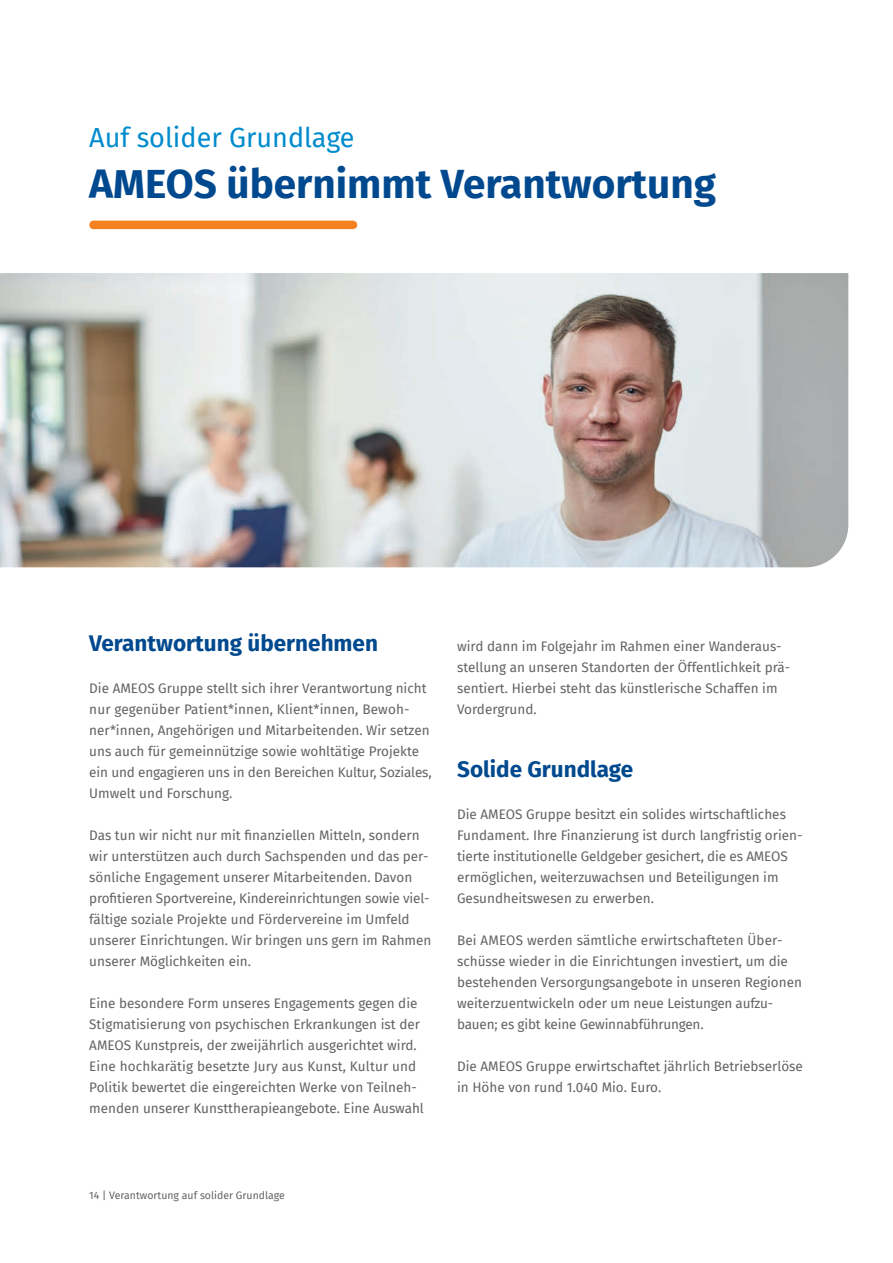
<style>
.page{position:relative;width:893px;height:1263px;background:#fff}
.page>*{position:absolute;margin:0;border:0;box-sizing:border-box;transform-origin:0 0}
.t1{font:700 40.5px "Fira Sans";color:#01498e}
.S1{font:27px "Fira Sans";color:#008bcc}
.t2{font:700 22.5px "Fira Sans";color:#01498e}
.Copy{font:13.5px/21px "Fira Sans";color:#636366}
.Paginierung{font:10.5px "Fira Sans";color:#636366}
</style>
<div class="page">
<div style="left:89px;top:221px;width:268px;height:8px;background:#f58220;border-radius:4px"></div>
<img style="left:0;top:273px;width:848px;height:294px">
<p class="S1" style="left:89px;top:117px;width:267px">Auf solider Grundlage</p>
<h1 class="t1" style="left:89px;top:149px;width:628px">AMEOS übernimmt Verantwortung</h1>
<h2 class="t2" style="left:89px;top:624px;width:290px">Verantwortung übernehmen</h2>
<p class="Copy" style="left:89px;top:678px;width:344px">Die AMEOS Gruppe stellt sich ihrer Verantwortung nicht nur gegenüber Patient*innen, Klient*innen, Bewoh&shy;ner*innen, Angehörigen und Mitarbeitenden. Wir setzen uns auch für gemeinnützige sowie wohltätige Projekte ein und engagieren uns in den Bereichen Kultur, Soziales, Umwelt und Forschung.</p>
<p class="Copy" style="left:89px;top:825px;width:344px">Das tun wir nicht nur mit finanziellen Mitteln, sondern wir unterstützen auch durch Sachspenden und das per&shy;sönliche Engagement unserer Mitarbeitenden. Davon profitieren Sportvereine, Kindereinrichtungen sowie viel&shy;fältige soziale Projekte und Fördervereine im Umfeld unserer Einrichtungen. Wir bringen uns gern im Rahmen unserer Möglichkeiten ein.</p>
<p class="Copy" style="left:89px;top:993px;width:336px">Eine besondere Form unseres Engagements gegen die Stigmatisierung von psychischen Erkrankungen ist der AMEOS Kunstpreis, der zweijährlich ausgerichtet wird.<br>Eine hochkarätig besetzte Jury aus Kunst, Kultur und Politik bewertet die eingereichten Werke von Teilneh&shy;menden unserer Kunsttherapieangebote. Eine Auswahl</p>
<p class="Copy" style="left:457px;top:636px;width:333px">wird dann im Folgejahr im Rahmen einer Wanderaus&shy;stellung an unseren Standorten der Öffentlichkeit prä&shy;sentiert. Hierbei steht das künstlerische Schaffen im Vordergrund.</p>
<h2 class="t2" style="left:457px;top:750px;width:178px">Solide Grundlage</h2>
<p class="Copy" style="left:457px;top:804px;width:347px">Die AMEOS Gruppe besitzt ein solides wirtschaftliches Fundament. Ihre Finanzierung ist durch langfristig orien&shy;tierte institutionelle Geldgeber gesichert, die es AMEOS ermöglichen, weiterzuwachsen und Beteiligungen im Gesundheitswesen zu erwerben.</p>
<p class="Copy" style="left:457px;top:930px;width:346px">Bei AMEOS werden sämtliche erwirtschafteten Über&shy;schüsse wieder in die Einrichtungen investiert, um die bestehenden Versorgungsangebote in unseren Regionen weiterzuentwickeln oder um neue Leistungen aufzu&shy;bauen; es gibt keine Gewinnabführungen.</p>
<p class="Copy" style="left:457px;top:1056px;width:347px">Die AMEOS Gruppe erwirtschaftet jährlich Betriebserlöse in Höhe von rund 1.040 Mio. Euro.</p>
<p class="Paginierung" style="left:89px;top:1187px;width:197px">14 | Verantwortung auf solider Grundlage</p>
</div>
